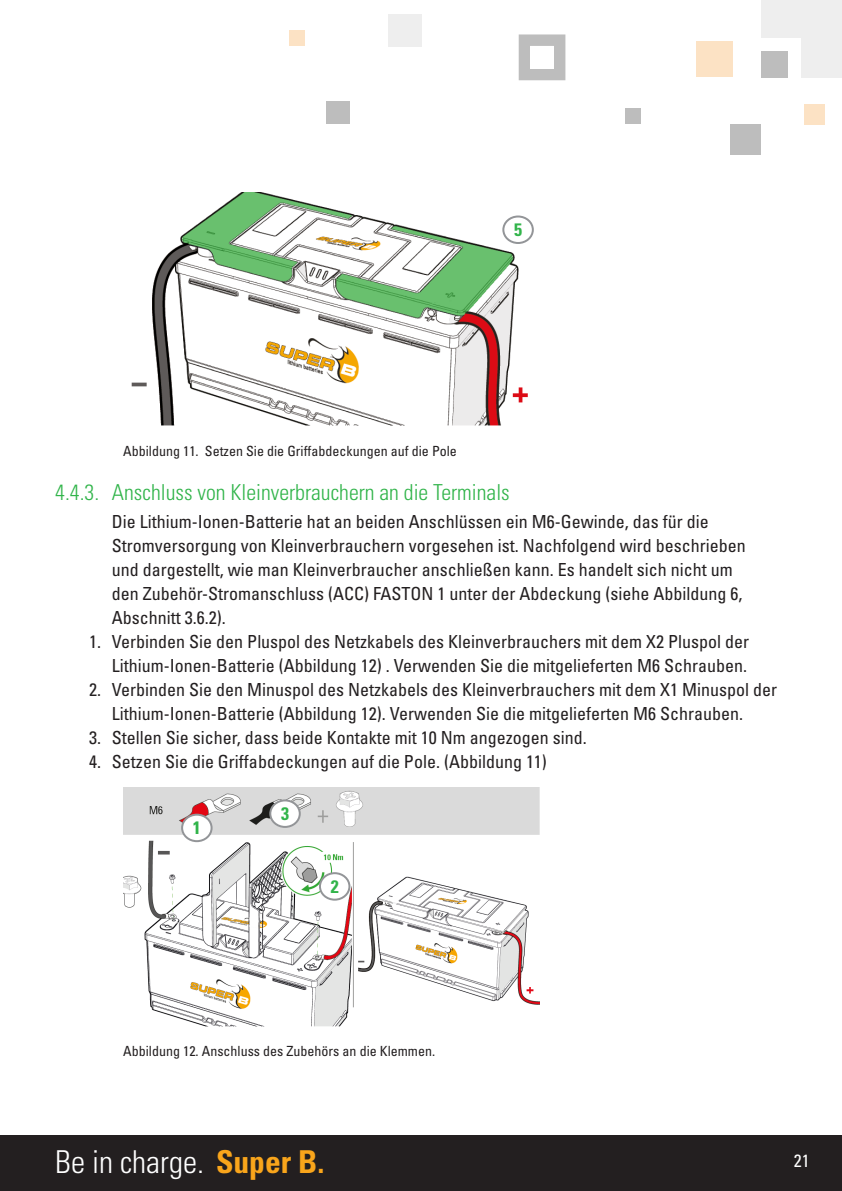
<style>
.page{position:relative;width:842px;height:1191px;background:#fff}
.page>*{position:absolute;margin:0;border:0;box-sizing:border-box;transform-origin:0 0}
.t1{font:300 condensed 31.6px "Univers LT Std";color:#fff}
.t2{font:300 condensed 22px "Univers LT Std";color:#31b44a}
.t3{font:condensed 18px/24px "Univers LT Std";color:#231f20}
.t4{font:700 condensed 18px "Univers LT Std";color:#31b44a}
.t5{font:condensed 17.8px "Univers LT Std";color:#fff}
.t6{font:condensed 14px "Univers LT Std";color:#231f20}
.s1{font-weight:700;color:#f9a51b}
</style>
<div class="page">
<div style="left:0;top:1135px;width:842px;height:56px;background:#231f20"></div>
<div style="left:326px;top:101px;width:24px;height:22px;background:#bdbdbd"></div>
<div style="left:289px;top:30px;width:16px;height:16px;background:#fce2c4"></div>
<div style="left:388px;top:14px;width:33px;height:33px;background:#eee"></div>
<div style="left:519px;top:34px;width:46px;height:46px;background:#bdbdbd"></div>
<div style="left:530px;top:46px;width:24px;height:23px;background:#fff"></div>
<div style="left:761px;top:52px;width:27px;height:26px;background:#bdbdbd"></div>
<div style="left:804px;top:105px;width:20px;height:20px;background:#fce2c4"></div>
<div style="left:802px;top:38px;width:40px;height:40px;background:#eee"></div>
<div style="left:802px;top:0;width:40px;height:38px;background:#eee"></div>
<div style="left:761px;top:0;width:41px;height:38px;background:#eee"></div>
<div style="left:730px;top:125px;width:31px;height:30px;background:#bdbdbd"></div>
<div style="left:696px;top:41px;width:37px;height:36px;background:#fce2c4"></div>
<div style="left:625px;top:109px;width:16px;height:15px;background:#bdbdbd"></div>
<img style="left:131px;top:192px;width:403px;height:233px">
<img style="left:123px;top:787px;width:417px;height:239px">
<div style="left:182px;top:814px;width:30px;height:27px;background:#fff;border-radius:50%"></div>
<div style="left:181px;top:813px;width:32px;height:29px;border:2px solid #939598;border-radius:50%"></div>
<div style="left:320px;top:873px;width:29px;height:26px;background:#fff;border-radius:50%"></div>
<div style="left:319px;top:872px;width:31px;height:28px;border:2px solid #939598;border-radius:50%"></div>
<div style="left:270px;top:800px;width:30px;height:27px;background:#fff;border-radius:50%"></div>
<div style="left:269px;top:799px;width:32px;height:29px;border:2px solid #939598;border-radius:50%"></div>
<div style="left:503px;top:216px;width:30px;height:27px;background:#fff;border-radius:50%"></div>
<div style="left:502px;top:215px;width:32px;height:29px;border:2px solid #939598;border-radius:50%"></div>
<p class="t4" style="left:514px;top:219px;width:9px">5</p>
<p class="t6" style="left:123px;top:442px;width:335px">Abbildung 11. Setzen Sie die Griffabdeckungen auf die Pole</p>
<p class="t2" style="left:55px;top:479px;width:456px">4.4.3. Anschluss von Kleinverbrauchern an die Terminals</p>
<p class="t3" style="left:112px;top:509px;width:635px">Die Lithium-Ionen-Batterie hat an beiden Anschlüssen ein M6-Gewinde, das für die Stromversorgung von Kleinverbrauchern vorgesehen ist. Nachfolgend wird beschrieben und dargestellt, wie man Kleinverbraucher anschließen kann. Es handelt sich nicht um den Zubehör-Stromanschluss (ACC) FASTON 1 unter der Abdeckung (siehe Abbildung 6, Abschnitt 3.6.2).</p>
<p class="t3" style="left:89px;top:629px;width:661px;text-align:right">1. Verbinden Sie den Pluspol des Netzkabels des Kleinverbrauchers mit dem X2 Pluspol der<br>Lithium-Ionen-Batterie (Abbildung 12) . Verwenden Sie die mitgelieferten M6 Schrauben.</p>
<p class="t3" style="left:112px;top:677px;width:667px;text-indent:-23px">2. Verbinden Sie den Minuspol des Netzkabels des Kleinverbrauchers mit dem X1 Minuspol der<br>Lithium-Ionen-Batterie (Abbildung 12). Verwenden Sie die mitgelieferten M6 Schrauben.</p>
<p class="t3" style="left:89px;top:725px;width:499px">3. Stellen Sie sicher, dass beide Kontakte mit 10 Nm angezogen sind.</p>
<p class="t3" style="left:89px;top:749px;width:459px">4. Setzen Sie die Griffabdeckungen auf die Pole. (Abbildung 11)</p>
<p class="t4" style="left:193px;top:817px;width:9px">1</p>
<p class="t4" style="left:281px;top:802px;width:9px">3</p>
<p class="t4" style="left:331px;top:875px;width:9px">2</p>
<p class="t6" style="left:123px;top:1042px;width:313px">Abbildung 12. Anschluss des Zubehörs an die Klemmen.</p>
<h1 class="t1" style="left:55px;top:1143px;width:271px">Be in charge. <span class="s1">Super B.</span></h1>
<p class="t5" style="left:794px;top:1149px;width:17px">21</p>
</div>
